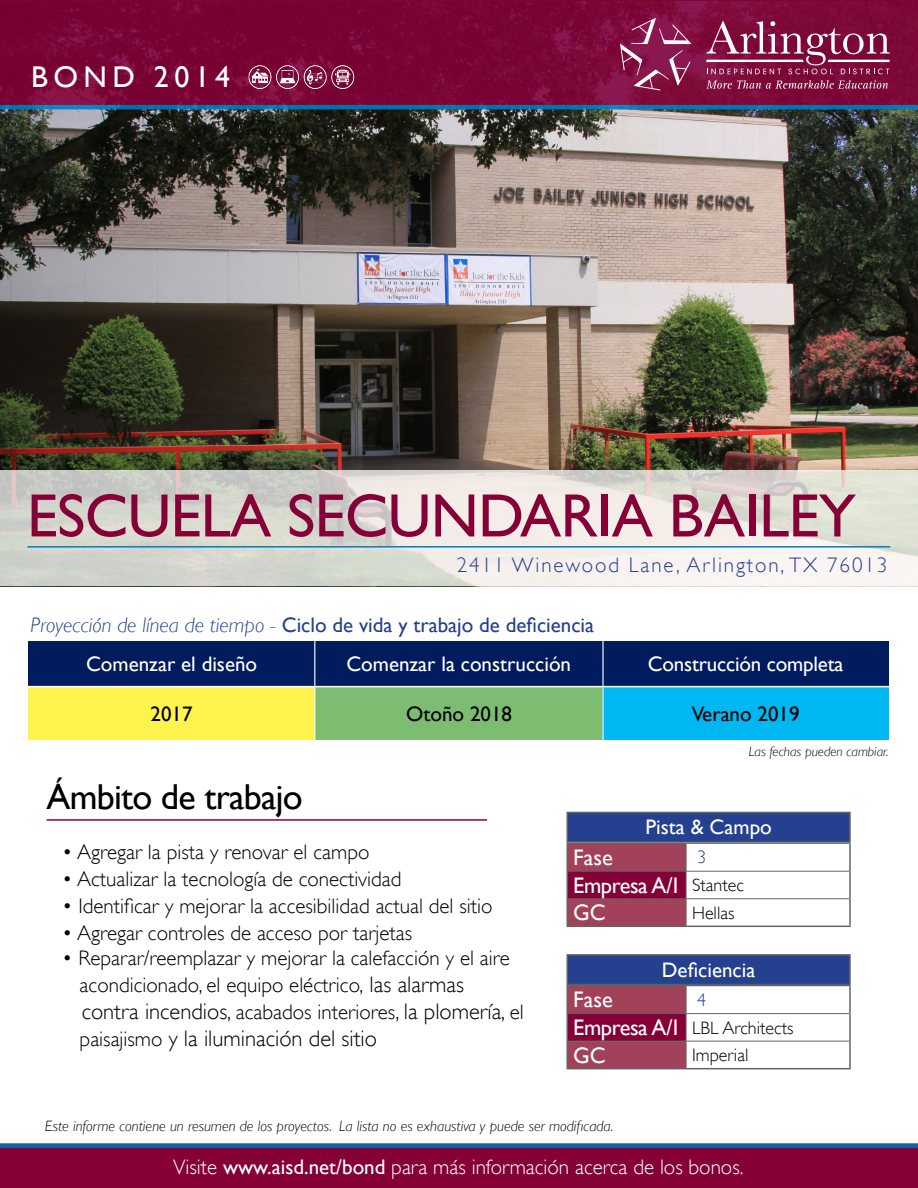
<style>
.page{position:relative;width:918px;height:1188px;background:#fff}
.page>*{position:absolute;margin:0;border:0;box-sizing:border-box;transform-origin:0 0}
.t1{font:61.5px "Gill Sans";letter-spacing:-.01em;color:#860038}
.t2{font:36px "Gill Sans";letter-spacing:-.02em;color:#000}
.t3{font:30px "Gill Sans";letter-spacing:.18em;color:#fff}
.t4{font:300 22.5px/27px "Gill Sans";color:#000}
.t5{font:22.5px/27.6px "Gill Sans";letter-spacing:-.02em;color:#fff}
.t6{font:22.5px "Gill Sans";color:#fff}
.t7{font:300 21px/27px "Gill Sans";color:#000}
.t8{font:21px "Gill Sans";color:#fff}
.t9{font:300 21px "Gill Sans";color:#fff}
.t10{font:21px "Gill Sans";color:#25408f}
.t11{font:300 21px "Gill Sans";letter-spacing:.09em;color:#25408f}
.t12{font:21px "Gill Sans";color:#000}
.t13{font:300 18px/27.9px "Gill Sans";color:#000}
.t14{font:300 18px "Gill Sans";color:#25408f}
.t15{font:italic 300 15px "Gill Sans";color:#000}
.t16{font:italic 300 13.5px "Gill Sans";color:#000}
.s1{font-weight:300;font-style:italic}
.s2{font-size:22.5px}
.s3{font-size:21px}
.s4{font-weight:300;font-size:18px;color:#000}
.s5{color:#25408f}
.s6{font-weight:400;font-size:22.5px;color:#fff}
.s7{font-weight:400}
</style>
<div class="page">
<img style="left:0;top:109px;width:917px;height:361px">
<svg style="left:0;top:470px;width:918px;height:116px;background:#e1dfd8"></svg>
<hr style="left:46px;top:819px;width:441px;height:2px;background:#860038">
<svg style="left:0;top:0;width:918px;height:105px;background:#7a0636"></svg>
<div style="left:0;top:1144px;width:918px;height:44px;background:#850037"></div>
<svg style="left:0;top:1143px;width:918px;height:4px;background:#286dab"></svg>
<svg style="left:0;top:105px;width:918px;height:4px;background:#0775b2"></svg>
<svg style="left:620px;top:18px;width:72px;height:73px;background:#953260"></svg>
<svg style="left:706px;top:21px;width:184px;height:53px;background:#973960"></svg>
<svg style="left:706px;top:80px;width:182px;height:9px;background:#993e64"></svg>
<img style="left:231px;top:64px;width:139px;height:24px">
<hr style="left:27px;top:546px;width:863px;height:2px;background:#007dc3">
<hr style="left:566px;top:1068px;width:120px;height:1px;background:#636466">
<hr style="left:686px;top:1068px;width:165px;height:1px;background:#636466">
<hr style="left:566px;top:985px;width:120px;height:1px;background:#636466">
<hr style="left:566px;top:986px;width:2px;height:28px;background:#636466">
<hr style="left:686px;top:985px;width:165px;height:1px;background:#636466">
<hr style="left:849px;top:986px;width:2px;height:28px;background:#636466">
<hr style="left:566px;top:1014px;width:2px;height:27px;background:#636466">
<hr style="left:849px;top:1014px;width:2px;height:27px;background:#636466">
<hr style="left:566px;top:1041px;width:2px;height:27px;background:#636466">
<hr style="left:849px;top:1041px;width:2px;height:27px;background:#636466">
<hr style="left:686px;top:1013px;width:163px;height:1px;background:#636466">
<hr style="left:686px;top:1041px;width:163px;height:1px;background:#636466">
<svg style="left:567px;top:985px;width:120px;height:84px;background:#943050"></svg>
<div style="left:567px;top:955px;width:283px;height:29px;background:#25408f"></div>
<hr style="left:566px;top:954px;width:285px;height:2px;background:#636466">
<hr style="left:566px;top:956px;width:2px;height:28px;background:#636466">
<hr style="left:849px;top:956px;width:2px;height:28px;background:#636466">
<hr style="left:566px;top:984px;width:285px;height:1px;background:#636466">
<div style="left:28px;top:687px;width:287px;height:53px;background:#fff44d"></div>
<div style="left:315px;top:687px;width:288px;height:53px;background:#7cbd72"></div>
<div style="left:602px;top:687px;width:287px;height:53px;background:#00b8f1"></div>
<div style="left:28px;top:641px;width:287px;height:45px;background:#001c5f"></div>
<div style="left:315px;top:641px;width:288px;height:45px;background:#001c5f"></div>
<div style="left:602px;top:641px;width:287px;height:45px;background:#001c5f"></div>
<hr style="left:602px;top:623px;width:2px;height:137px;background:#fff">
<hr style="left:314px;top:622px;width:1px;height:137px;background:#fff">
<div style="left:567px;top:812px;width:283px;height:30px;background:#25408f"></div>
<hr style="left:566px;top:812px;width:285px;height:1px;background:#636466">
<hr style="left:566px;top:813px;width:2px;height:29px;background:#636466">
<hr style="left:849px;top:813px;width:2px;height:29px;background:#636466">
<hr style="left:566px;top:926px;width:120px;height:1px;background:#636466">
<hr style="left:686px;top:926px;width:165px;height:1px;background:#636466">
<hr style="left:566px;top:842px;width:120px;height:2px;background:#636466">
<hr style="left:566px;top:844px;width:2px;height:27px;background:#636466">
<hr style="left:686px;top:842px;width:165px;height:2px;background:#636466">
<hr style="left:849px;top:844px;width:2px;height:27px;background:#636466">
<hr style="left:566px;top:871px;width:2px;height:28px;background:#636466">
<hr style="left:849px;top:871px;width:2px;height:28px;background:#636466">
<hr style="left:566px;top:899px;width:2px;height:27px;background:#636466">
<hr style="left:849px;top:899px;width:2px;height:27px;background:#636466">
<hr style="left:686px;top:871px;width:163px;height:1px;background:#636466">
<hr style="left:686px;top:898px;width:163px;height:1px;background:#636466">
<svg style="left:567px;top:843px;width:120px;height:83px;background:#942f50"></svg>
<h3 class="t3" style="left:31px;top:59px;width:201px">BOND 2014</h3>
<h1 class="t1" style="left:27px;top:480px;width:830px">ESCUELA SECUNDARIA BAILEY</h1>
<p class="t11" style="left:457px;top:553px;width:432px">2411 Winewood Lane, Arlington, TX 76013</p>
<p class="t10" style="left:31px;top:613px;width:565px"><span class="s1">Proyección de línea de tiempo -</span> Ciclo de vida y trabajo de deficiencia</p>
<p class="t8" style="left:86px;top:651px;width:173px">Comenzar el diseño</p>
<p class="t8" style="left:346px;top:651px;width:226px">Comenzar la construcción</p>
<p class="t8" style="left:648px;top:651px;width:197px">Construcción completa</p>
<p class="t12" style="left:151px;top:701px;width:43px">2017</p>
<p class="t12" style="left:406px;top:701px;width:107px">Otoño 2018</p>
<p class="t12" style="left:692px;top:701px;width:109px">Verano 2019</p>
<h2 class="t2" style="left:46px;top:775px;width:258px">Ámbito de trabajo</h2>
<p class="t7" style="left:62px;top:838px;width:309px">• Agregar la pista y renovar el campo</p>
<p class="t7" style="left:62px;top:865px;width:341px">• Actualizar la tecnología de conectividad</p>
<p class="t7" style="left:62px;top:892px;width:432px">• Identificar y mejorar la accesibilidad actual del sitio</p>
<p class="t7" style="left:62px;top:919px;width:352px">• Agregar controles de acceso por tarjetas</p>
<p class="t7" style="left:80px;top:944px;width:432px;text-indent:-18px">• Reparar/reemplazar y mejorar la calefacción y el aire acondicionado, el equipo eléctrico, <span class="s2">las alarmas</span></p>
<p class="t4" style="left:80px;top:998px;width:446px">contra incendios, <span class="s3">acabados interiores</span>, la plomería, <span class="s3">el paisajismo</span> y la iluminación del sitio</p>
<p class="t16" style="left:749px;top:744px;width:141px">Las fechas pueden cambiar.</p>
<p class="t8" style="left:645px;top:815px;width:128px">Pista &amp; Campo</p>
<p class="t6" style="left:573px;top:844px;width:41px">Fase</p>
<p class="t14" style="left:697px;top:847px;width:10px">3</p>
<p class="t5" style="left:573px;top:871px;width:172px">Empresa A/I <span class="s4">Stantec<br></span>GC</p>
<p class="t13" style="left:692px;top:899px;width:44px">Hellas</p>
<p class="t8" style="left:662px;top:957px;width:95px">Deficiencia</p>
<p class="t6" style="left:573px;top:986px;width:41px">Fase</p>
<p class="t13" style="left:573px;top:986px;width:222px;text-indent:124px"><span class="s5">4<br></span><span class="s6">Empresa A/I</span> LBL Architects</p>
<p class="t6" style="left:573px;top:1042px;width:34px">GC</p>
<p class="t13" style="left:692px;top:1041px;width:58px">Imperial</p>
<p class="t15" style="left:45px;top:1118px;width:570px">Este informe contiene un resumen de los proyectos. La lista no es exhaustiva y puede ser modificada.</p>
<p class="t9" style="left:173px;top:1155px;width:572px">Visite <span class="s7">www.aisd.net/bond</span> para más información acerca de los bonos.</p>
</div>
